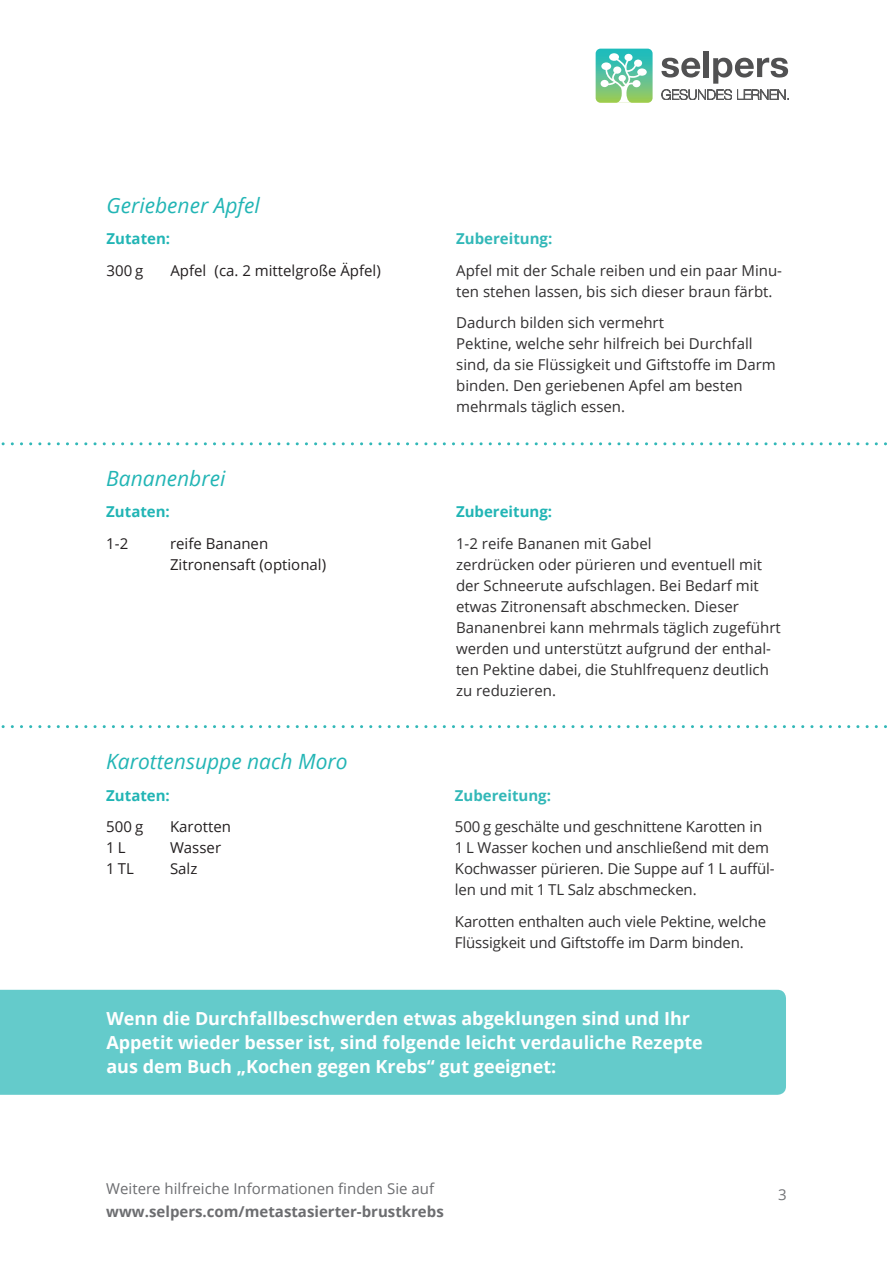
<style>
.page{position:relative;width:893px;height:1263px;background:#fff}
.page>*{position:absolute;margin:0;border:0;box-sizing:border-box;transform-origin:0 0}
.Rezept{font:italic 21px "Open Sans";color:#22b5b5}
.Kategorie{font:700 18px/24px "Open Sans";color:#fff}
.Fliesstext{font:15px/21px "Open Sans";color:#312f30}
.Zutaten_3{font:15px "Open Sans";color:#231f20}
.t1{font:15px "Open Sans";color:#6c6d70}
.t2{font:700 15px "Open Sans";color:#6c6d70}
.Zutaten_Ü{font:700 15px "Open Sans";color:#22b5b5}
.Zutaten_Ü-2{font:700 15px "Open Sans";color:#32b8b8}
.Fliesstext-2{font:15px "Open Sans";color:#737477}
</style>
<div class="page">
<div style="left:0;top:990px;width:786px;height:105px;background:#64cbcb"></div>
<svg style="left:1px;top:442px;width:886px;height:3px"></svg>
<svg style="left:1px;top:725px;width:886px;height:3px"></svg>
<svg style="left:596px;top:49px;width:57px;height:54px"></svg>
<div style="left:704px;top:51px;width:5px;height:26px;background:#515152"></div>
<svg style="left:661px;top:58px;width:128px;height:42px"></svg>
<p class="Rezept" style="left:107px;top:191px;width:155px">Geriebener Apfel</p>
<p class="Zutaten_Ü" style="left:107px;top:228px;width:65px">Zutaten:</p>
<p class="Zutaten_3" style="left:107px;top:260px;width:38px">300 g</p>
<p class="Zutaten_3" style="left:170px;top:260px;width:212px">Apfel (ca. 2 mittelgroße Äpfel)</p>
<p class="Rezept" style="left:106px;top:464px;width:121px">Bananenbrei</p>
<p class="Zutaten_Ü" style="left:106px;top:501px;width:65px">Zutaten:</p>
<p class="Zutaten_3" style="left:106px;top:533px;width:23px">1-2</p>
<p class="Zutaten_3" style="left:170px;top:533px;width:100px">reife Bananen</p>
<p class="Zutaten_3" style="left:170px;top:554px;width:158px">Zitronensaft (optional)</p>
<p class="Rezept" style="left:106px;top:747px;width:243px">Karottensuppe nach Moro</p>
<p class="Zutaten_Ü" style="left:106px;top:785px;width:65px">Zutaten:</p>
<p class="Zutaten_3" style="left:106px;top:817px;width:38px">500 g</p>
<p class="Zutaten_3" style="left:170px;top:817px;width:62px">Karotten</p>
<p class="Zutaten_3" style="left:106px;top:838px;width:21px">1 L</p>
<p class="Zutaten_3" style="left:170px;top:838px;width:53px">Wasser</p>
<p class="Zutaten_3" style="left:106px;top:859px;width:29px">1 TL</p>
<p class="Zutaten_3" style="left:170px;top:859px;width:29px">Salz</p>
<p class="Zutaten_Ü-2" style="left:456px;top:228px;width:98px">Zubereitung:</p>
<p class="Fliesstext" style="left:456px;top:259px;width:327px">Apfel mit der Schale reiben und ein paar Minu&shy;ten stehen lassen, bis sich dieser braun färbt.</p>
<p class="Fliesstext" style="left:456px;top:312px;width:321px">Dadurch bilden sich vermehrt<br>Pektine, welche sehr hilfreich bei Durchfall sind, da sie Flüssigkeit und Giftstoffe im Darm binden. Den geriebenen Apfel am besten mehrmals täglich essen.</p>
<p class="Zutaten_Ü" style="left:456px;top:501px;width:98px">Zubereitung:</p>
<p class="Fliesstext" style="left:456px;top:532px;width:326px">1-2 reife Bananen mit Gabel<br>zerdrücken oder pürieren und eventuell mit der Schneerute aufschlagen. Bei Bedarf mit etwas Zitronensaft abschmecken. Dieser Bananenbrei kann mehrmals täglich zugeführt werden und unterstützt aufgrund der enthal&shy;ten Pektine dabei, die Stuhlfrequenz deutlich zu reduzieren.</p>
<p class="Zutaten_Ü-2" style="left:455px;top:785px;width:98px">Zubereitung:</p>
<p class="Fliesstext" style="left:455px;top:816px;width:321px">500 g geschälte und geschnittene Karotten in 1 L Wasser kochen und anschließend mit dem Kochwasser pürieren. Die Suppe auf 1 L auffül&shy;len und mit 1 TL Salz abschmecken.</p>
<p class="Fliesstext" style="left:455px;top:910px;width:313px">Karotten enthalten auch viele Pektine, welche<br>Flüssigkeit und Giftstoffe im Darm binden.</p>
<p class="Kategorie" style="left:106px;top:1006px;width:598px">Wenn die Durchfallbeschwerden etwas abgeklungen sind und Ihr<br>Appetit wieder besser ist, sind folgende leicht verdauliche Rezepte aus dem Buch „Kochen gegen Krebs“ gut geeignet:</p>
<p class="t1" style="left:106px;top:1178px;width:329px">Weitere hilfreiche Informationen finden Sie auf</p>
<p class="t2" style="left:106px;top:1200px;width:339px">www.selpers.com/metastasierter-brustkrebs</p>
<p class="Fliesstext-2" style="left:778px;top:1184px;width:10px">3</p>
</div>
